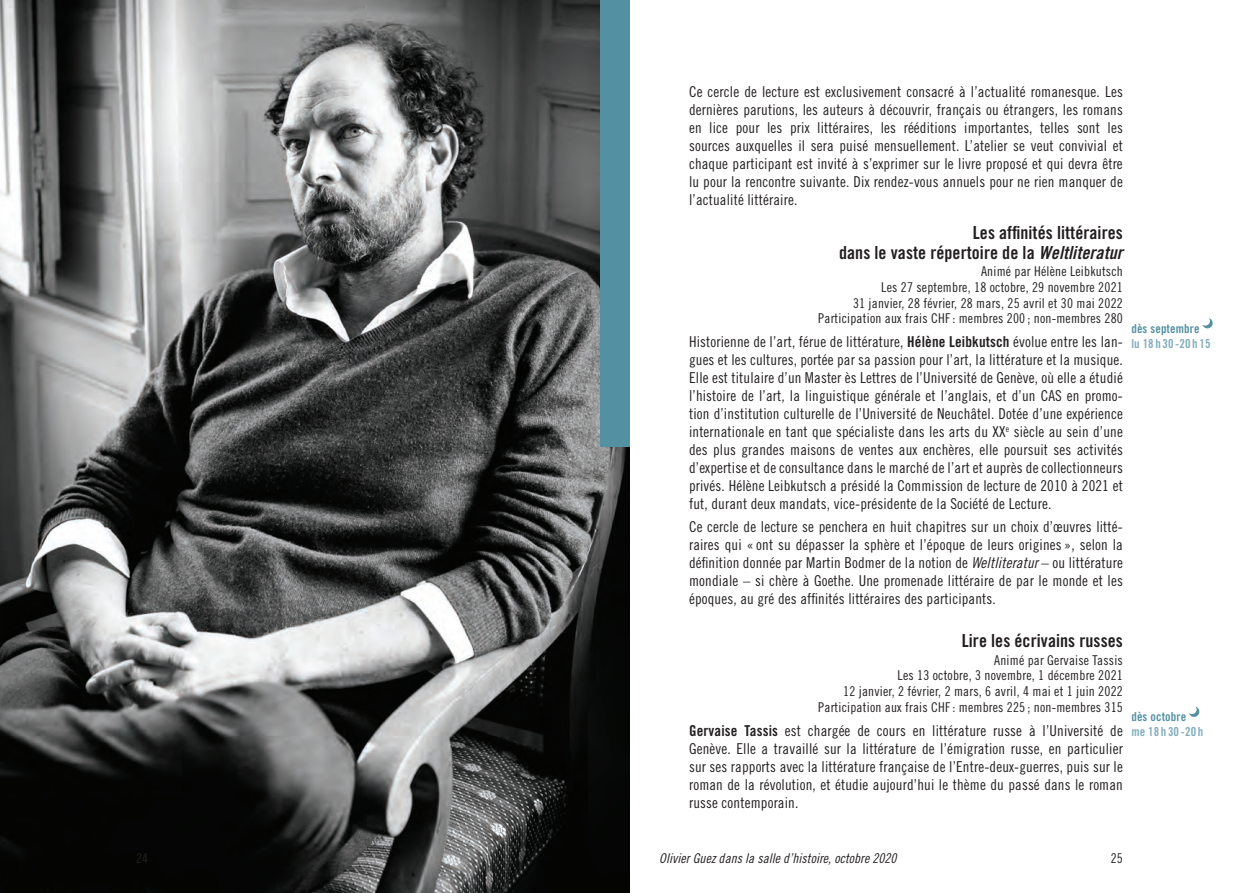
<style>
.page{position:relative;width:1259px;height:893px;background:#fff}
.page>*{position:absolute;margin:0;border:0;box-sizing:border-box;transform-origin:0 0}
.t1{font:18px/19.5px "Trade Gothic Bold Cond Twenty";letter-spacing:.005em;color:#231f20;text-align:right}
.t2{font:15px/18px "Trade Gothic Cond Eighteen";letter-spacing:.01em;color:#231f20;text-align:justify}
.t3{font:13.5px/15.8px "Trade Gothic Cond Eighteen";letter-spacing:.015em;color:#231f20;text-align:right}
.t4{font:13.5px "Trade Gothic Cond Eighteen Obl";letter-spacing:.005em;color:#231f20}
.t5{font:12.3px "Trade Gothic Bold Cond Twenty";letter-spacing:.01em;color:#5390a2}
.s1{font-family:"Trade Gothic Bold Cond Twenty Obl"}
.s2{font-family:"Trade Gothic Bold Cond Twenty"}
.s3{font-family:"Trade Gothic Bold Cond Twenty";font-size:12.3px;color:#81adbc}
.s4{font-family:"Trade Gothic Cond Eighteen Obl"}
</style>
<div class="page">
<img style="left:0;top:0;width:629px;height:893px">
<div style="left:600px;top:0;width:29px;height:446px;background:#5390a2"></div>
<svg style="left:1202px;top:318px;width:10px;height:10px"></svg>
<svg style="left:1189px;top:707px;width:10px;height:10px"></svg>
<p class="t2" style="left:689px;top:82px;width:435px">Ce cercle de lecture est exclusivement consacré à l’actualité romanesque. Les dernières parutions, les auteurs à découvrir, français ou étrangers, les romans en lice pour les prix littéraires, les rééditions importantes, telles sont les sources auxquelles il sera puisé mensuellement. L’atelier se veut convivial et chaque participant est invité à s’exprimer sur le livre proposé et qui devra être lu pour la rencontre suivante. Dix rendez-vous annuels pour ne rien manquer de l’actualité littéraire.</p>
<p class="t1" style="left:839px;top:223px;width:285px">Les affinités littéraires<br>dans le vaste répertoire de la <span class="s1">Weltliteratur</span></p>
<p class="t3" style="left:818px;top:263px;width:306px">Animé par Hélène Leibkutsch<br>Les 27 septembre, 18 octobre, 29 novembre 2021<br>31 janvier, 28 février, 28 mars, 25 avril et 30 mai 2022<br>Participation aux frais CHF: membres 200 ; non-membres 280</p>
<p class="t5" style="left:1131px;top:321px;width:70px">dès septembre</p>
<p class="t2" style="left:689px;top:333px;width:523px;text-align:left">Historienne de l’art, férue de littérature, <span class="s2">Hélène Leibkutsch</span> évolue entre les lan- <span class="s3">lu 18h 30 -20h 15 </span>gues et les cultures, portée par sa passion pour l’art, la littérature et la musique.<br>Elle est titulaire d’un Master ès Lettres de l’Université de Genève, où elle a étudié<br>l’histoire de l’art, la linguistique générale et l’anglais, et d’un CAS en promo-<br>tion d’institution culturelle de l’Université de Neuchâtel. Dotée d’une expérience<br>internationale en tant que spécialiste dans les arts du XX<sup>e</sup> siècle au sein d’une<br>des plus grandes maisons de ventes aux enchères, elle poursuit ses activités<br>d’expertise et de consultance dans le marché de l’art et auprès de collectionneurs<br>privés. Hélène Leibkutsch a présidé la Commission de lecture de 2010 à 2021 et<br>fut, durant deux mandats, vice-présidente de la Société de Lecture.</p>
<p class="t2" style="left:689px;top:517px;width:435px">Ce cercle de lecture se penchera en huit chapitres sur un choix d’œuvres litté&shy;raires qui « ont su dépasser la sphère et l’époque de leurs origines », selon la définition donnée par Martin Bodmer de la notion de <span class="s4">Weltliteratur</span> – ou littérature mondiale – si chère à Goethe. Une promenade littéraire de par le monde et les époques, au gré des affinités littéraires des participants.</p>
<p class="t1" style="left:961px;top:631px;width:163px">Lire les écrivains russes</p>
<p class="t3" style="left:818px;top:652px;width:306px">Animé par Gervaise Tassis<br>Les 13 octobre, 3 novembre, 1 décembre 2021<br>12 janvier, 2 février, 2 mars, 6 avril, 4 mai et 1 juin 2022<br>Participation aux frais CHF: membres 225 ; non-membres 315</p>
<p class="t5" style="left:1131px;top:709px;width:56px">dès octobre</p>
<p class="t2" style="left:689px;top:721px;width:516px;text-align:left"><span class="s2">Gervaise Tassis</span> est chargée de cours en littérature russe à l’Université de <span class="s3">me 18h 30 -20h </span>Genève. Elle a travaillé sur la littérature de l’émigration russe, en particulier<br>sur ses rapports avec la littérature française de l’Entre-deux-guerres, puis sur le<br>roman de la révolution, et étudie aujourd’hui le thème du passé dans le roman<br>russe contemporain.</p>
<p class="t3" style="left:136px;top:850px;width:13px">24</p>
<p class="t3" style="left:1111px;top:850px;width:13px">25</p>
<p class="t4" style="left:659px;top:850px;width:239px">Olivier Guez dans la salle d’histoire, octobre 2020</p>
</div>
